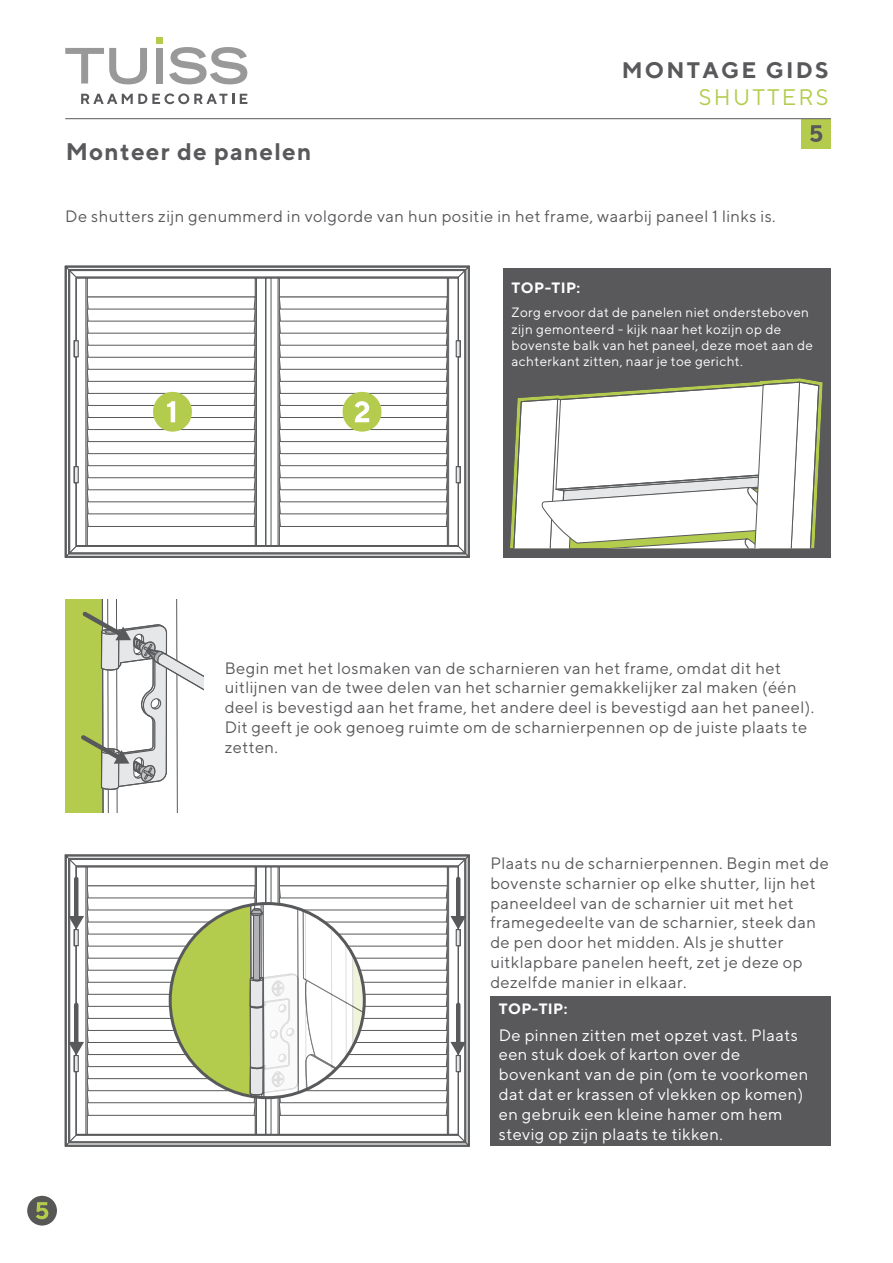
<style>
.page{position:relative;width:893px;height:1263px;background:#fff}
.page>*{position:absolute;margin:0;border:0;box-sizing:border-box;transform-origin:0 0}
.t1{font:700 24px "TT Norms";letter-spacing:.05em;color:#59595c}
.t2{font:700 22.5px "TT Norms";letter-spacing:.1em;color:#59595c}
.t3{font:22.5px "TT Norms";letter-spacing:.1em;color:#b3cc4d}
.t4{font:16.5px/19.8px "TT Norms";letter-spacing:.025em;color:#59595c}
.t5{font:16.5px/19.8px "TT Norms";letter-spacing:.025em;color:#fff}
.t6{font:700 15px "TT Norms";letter-spacing:.025em;color:#fff}
.t7{font:13.5px/16.2px "TT Norms";letter-spacing:.025em;color:#fff}
</style>
<div class="page">
<div style="left:27px;top:1196px;width:30px;height:29px;background:#575756;border-radius:50%"></div>
<svg style="left:36px;top:1202px;width:12px;height:17px"></svg>
<div style="left:156px;top:37px;width:7px;height:7px;background:#b3cc4d"></div>
<svg style="left:65px;top:48px;width:82px;height:36px"></svg>
<div style="left:156px;top:48px;width:7px;height:36px;background:#999"></div>
<svg style="left:169px;top:47px;width:78px;height:37px"></svg>
<svg style="left:81px;top:93px;width:153px;height:11px"></svg>
<svg style="left:240px;top:94px;width:7px;height:10px"></svg>
<div style="left:801px;top:119px;width:30px;height:29px;background:#b3cc4d"></div>
<svg style="left:810px;top:125px;width:12px;height:17px"></svg>
<hr style="left:65px;top:118px;width:766px;height:1px;background:#59595c">
<svg style="left:64px;top:265px;width:406px;height:293px"></svg>
<div style="left:503px;top:268px;width:328px;height:289px;background:#59595c"></div>
<svg style="left:510px;top:381px;width:310px;height:167px;background:#e6e7e1"></svg>
<div style="left:65px;top:600px;width:138px;height:212px;background:#b3cc4d"></div>
<svg style="left:81px;top:600px;width:122px;height:212px"></svg>
<svg style="left:64px;top:854px;width:406px;height:293px"></svg>
<div style="left:490px;top:997px;width:341px;height:149px;background:#59595c"></div>
<h1 class="t1" style="left:66px;top:137px;width:247px">Monteer de panelen</h1>
<h2 class="t2" style="left:622px;top:56px;width:208px">MONTAGE GIDS</h2>
<h2 class="t3" style="left:699px;top:84px;width:131px">SHUTTERS</h2>
<p class="t4" style="left:65px;top:206px;width:712px">De shutters zijn genummerd in volgorde van hun positie in het frame, waarbij paneel 1 links is.</p>
<p class="t6" style="left:512px;top:278px;width:70px">TOP-TIP:</p>
<p class="t7" style="left:512px;top:304px;width:303px">Zorg ervoor dat de panelen niet ondersteboven zijn gemonteerd - kijk naar het kozijn op de bovenste balk van het paneel, deze moet aan de achterkant zitten, naar je toe gericht.</p>
<p class="t4" style="left:225px;top:657px;width:591px">Begin met het losmaken van de scharnieren van het frame, omdat dit het uitlijnen van de twee delen van het scharnier gemakkelijker zal maken (één deel is bevestigd aan het frame, het andere deel is bevestigd aan het paneel).<br>Dit geeft je ook genoeg ruimte om de scharnierpennen op de juiste plaats te zetten.</p>
<p class="t4" style="left:490px;top:853px;width:340px">Plaats nu de scharnierpennen. Begin met de bovenste scharnier op elke shutter, lijn het paneeldeel van de scharnier uit met het framegedeelte van de scharnier, steek dan de pen door het midden. Als je shutter uitklapbare panelen heeft, zet je deze op dezelfde manier in elkaar.</p>
<p class="t6" style="left:499px;top:999px;width:70px">TOP-TIP:</p>
<p class="t5" style="left:499px;top:1024px;width:311px">De pinnen zitten met opzet vast. Plaats een stuk doek of karton over de bovenkant van de pin (om te voorkomen dat dat er krassen of vlekken op komen) en gebruik een kleine hamer om hem stevig op zijn plaats te tikken.</p>
</div>
